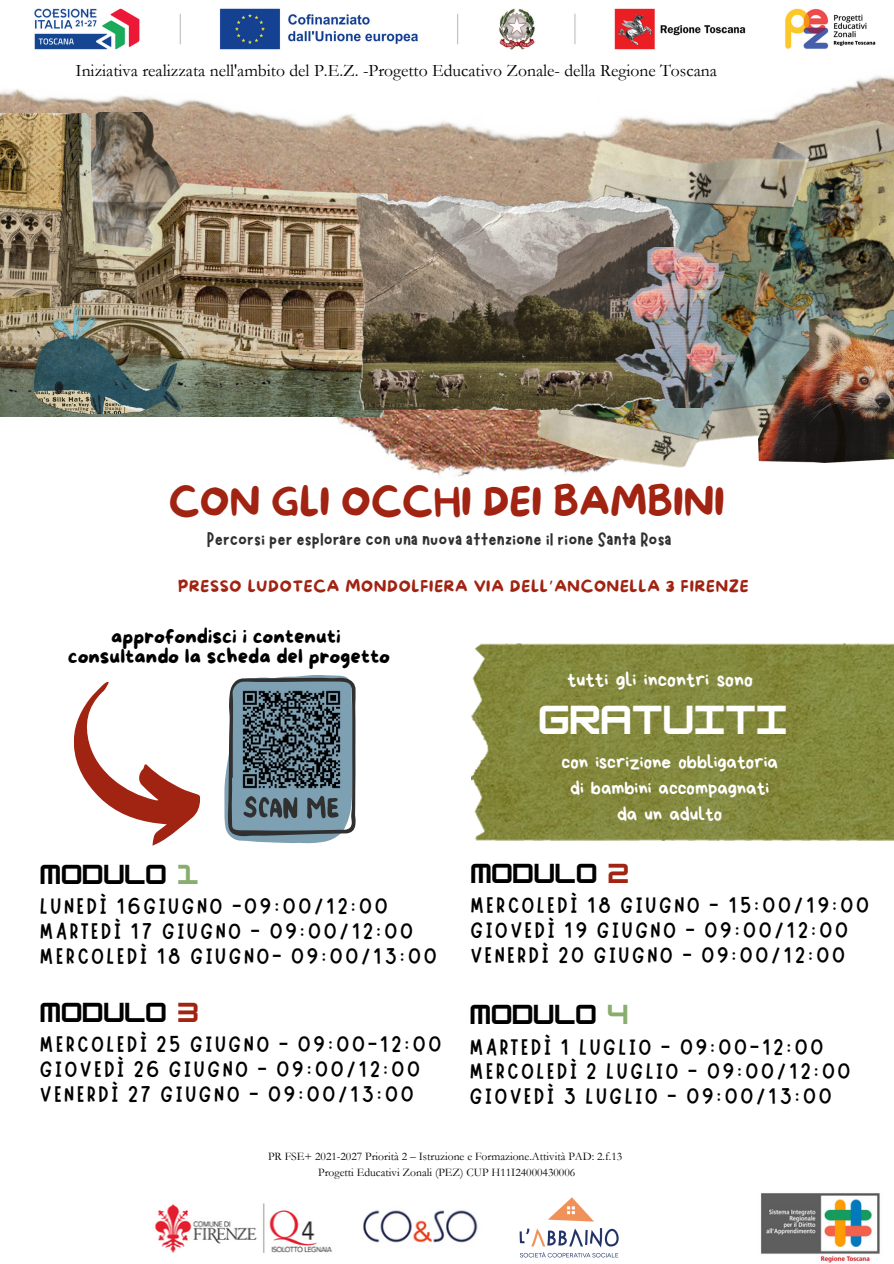
<style>
.page{position:relative;width:894px;height:1264px;background:#fff}
.page>*{position:absolute;margin:0;border:0;box-sizing:border-box;transform-origin:0 0}
.t1{font:38.4px "More Sugar";color:#a12312}
.t2{font:700 35.4px "HK Modular";color:#fff}
.t3{font:700 24px "HK Modular";color:#000}
.t4{font:22.5px/24.8px "Marykate";letter-spacing:.12em;color:#000}
.t5{font:21px "Marykate";color:#303030}
.t6{font:20.25px/20.1px "More Sugar";color:#000;text-align:center}
.t7{font:20.25px "Bryndan Write";color:#fff}
.t8{font:19.2px "Bryndan Write";color:#fff}
.t9{font:17.55px "Garamond";color:#000}
.t10{font:15.45px "More Sugar";letter-spacing:.05em;color:#a12312}
.t11{font:11.55px "Garamond";color:#000}
.s1{font-family:"Noto Sans Gurmukhi"}
.s2{color:#89ac6f}
.s3{color:#a12312}
</style>
<div class="page">
<img style="left:761px;top:1193px;width:119px;height:70px">
<img style="left:154px;top:1203px;width:178px;height:50px">
<img style="left:363px;top:1210px;width:115px;height:33px">
<img style="left:0;top:8px;width:867px;height:470px">
<img style="left:503px;top:39px;width:390px;height:439px">
<img style="left:0;top:113px;width:395px;height:303px">
<img style="left:357px;top:193px;width:324px;height:216px">
<img style="left:615px;top:247px;width:120px;height:160px">
<img style="left:33px;top:309px;width:148px;height:104px">
<img style="left:519px;top:1197px;width:100px;height:61px">
<img style="left:757px;top:315px;width:136px;height:148px">
<svg style="left:224px;top:675px;width:131px;height:168px"></svg>
<svg style="left:74px;top:682px;width:126px;height:164px"></svg>
<img style="left:471px;top:643px;width:422px;height:197px">
<img style="left:239px;top:687px;width:104px;height:104px">
<p class="t9" style="left:75px;top:61px;width:643px">Iniziativa realizzata nell'ambito del P.E.Z. -Progetto Educativo Zonale- della Regione Toscana</p>
<p class="t1" style="left:169px;top:480px;width:557px">CON GLI OCCHI DEI BAMBINI</p>
<p class="t5" style="left:207px;top:526px;width:466px">Percorsi per esplorare con una nuova attenzione il rione Santa Rosa</p>
<p class="t10" style="left:178px;top:577px;width:572px">PRESSO LUDOTECA MONDOLFIERA VIA DELL<span class="s1">’</span>ANCONELLA 3 FIRENZE</p>
<p class="t6" style="left:68px;top:627px;width:323px">approfondisci i contenuti consultando la scheda del progetto</p>
<p class="t2" style="left:538px;top:698px;width:250px">GRATUITI</p>
<p class="t8" style="left:561px;top:752px;width:218px">con iscrizione obbligatoria</p>
<p class="t8" style="left:570px;top:778px;width:201px">di bambini accompagnati</p>
<p class="t8" style="left:617px;top:804px;width:107px">da un adulto</p>
<p class="t7" style="left:567px;top:670px;width:187px">tutti gli incontri sono</p>
<p class="t3" style="left:40px;top:859px;width:160px">MODULO <span class="s2">1</span></p>
<p class="t4" style="left:40px;top:891px;width:374px">LUNEDÌ 16GIUGNO -09:00/12:00<br>MARTEDÌ 17 GIUGNO - 09:00/12:00</p>
<p class="t4" style="left:40px;top:941px;width:398px">MERCOLEDÌ 18 GIUGNO- 09:00/13:00</p>
<p class="t3" style="left:40px;top:998px;width:160px">MODULO <span class="s3">3</span></p>
<h1 class="t4" style="left:40px;top:1029px;width:403px">MERCOLEDÌ 25 GIUGNO - 09:00-12:00<br>GIOVEDÌ 26 GIUGNO - 09:00/12:00</h1>
<h3 class="t4" style="left:40px;top:1079px;width:375px">VENERDÌ 27 GIUGNO - 09:00/13:00</h3>
<h5 class="t3" style="left:470px;top:858px;width:160px">MODULO <span class="s3">2</span></h5>
<h2 class="t4" style="left:470px;top:890px;width:400px">MERCOLEDÌ 18 GIUGNO - 15:00/19:00<br>GIOVEDÌ 19 GIUGNO - 09:00/12:00</h2>
<p class="t4" style="left:470px;top:940px;width:376px">VENERDÌ 20 GIUGNO - 09:00/12:00</p>
<h6 class="t3" style="left:470px;top:1000px;width:160px">MODULO <span class="s2">4</span></h6>
<h5 class="t4" style="left:470px;top:1032px;width:382px">MARTEDÌ 1 LUGLIO - 09:00-12:00<br>MERCOLEDÌ 2 LUGLIO - 09:00/12:00</h5>
<p class="t4" style="left:470px;top:1081px;width:363px">GIOVEDÌ 3 LUGLIO - 09:00/13:00</p>
<p class="t11" style="left:268px;top:1150px;width:355px">PR FSE+ 2021-2027 Priorità 2 – Istruzione e Formazione.Attività PAD: 2.f.13</p>
<h4 class="t11" style="left:318px;top:1165px;width:258px">Progetti Educativi Zonali (PEZ) CUP H11I24000430006</h4>
</div>
